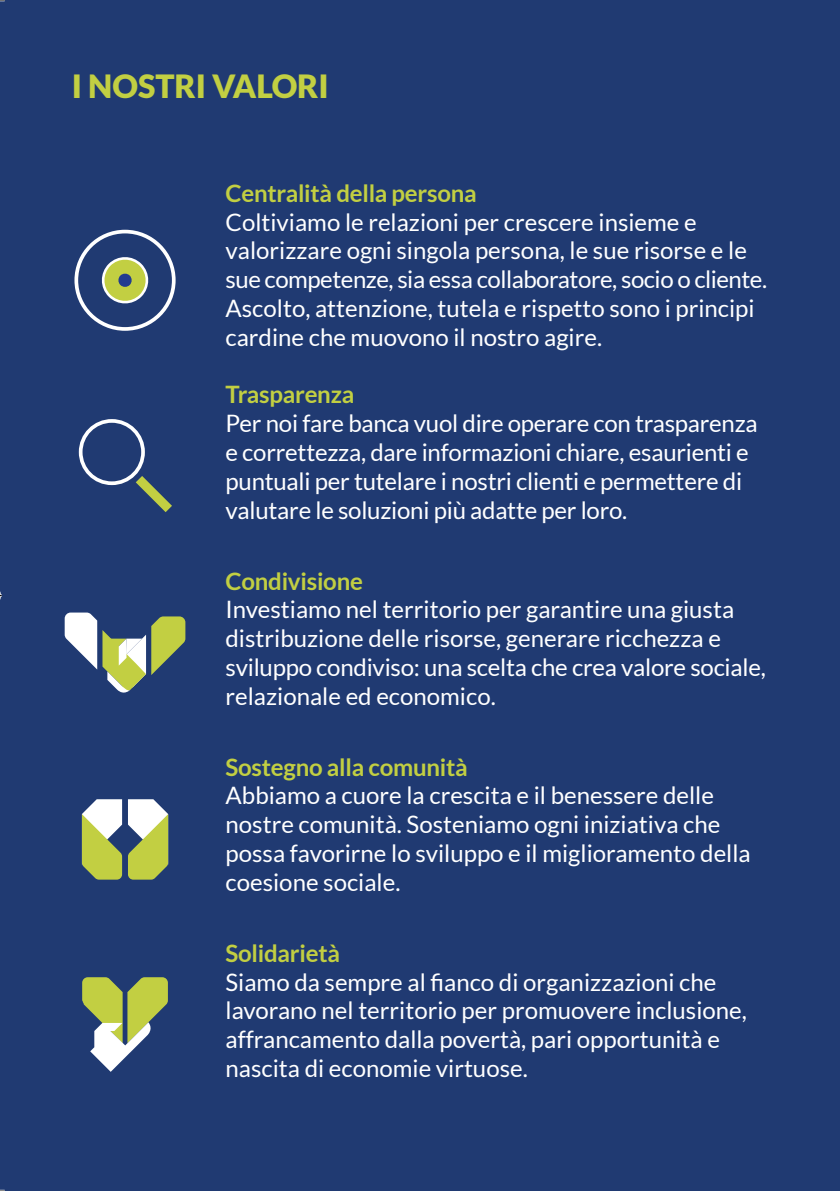
<style>
.page{position:relative;width:840px;height:1191px;background:#fff}
.page>*{position:absolute;margin:0;border:0;box-sizing:border-box;transform-origin:0 0}
.t1{font:900 32px "Lato";color:#c2cf42}
.t2{font:24px/28.8px "Lato";color:#fff}
.t3{font:700 24px "Lato";letter-spacing:-.01em;color:#c2cf42}
</style>
<div class="page">
<div style="left:0;top:0;width:839px;height:1191px;background:#203a72"></div>
<div style="left:79px;top:419px;width:66px;height:66px;border:4px solid #fff;border-radius:50%"></div>
<svg style="left:126px;top:466px;width:46px;height:46px"></svg>
<svg style="left:82px;top:977px;width:86px;height:94px"></svg>
<svg style="left:65px;top:612px;width:120px;height:81px"></svg>
<svg style="left:128px;top:799px;width:40px;height:80px;background:#c0ca87"></svg>
<svg style="left:82px;top:799px;width:40px;height:80px;background:#c0ca87"></svg>
<div style="left:74px;top:230px;width:101px;height:101px;border:4px solid #fff;border-radius:50%"></div>
<svg style="left:101px;top:257px;width:48px;height:47px"></svg>
<svg style="left:0;top:591px;width:2px;height:9px"></svg>
<h1 class="t1" style="left:72px;top:67px;width:258px">I NOSTRI VALORI</h1>
<p class="t3" style="left:225px;top:179px;width:252px">Centralità della persona</p>
<p class="t2" style="left:225px;top:207px;width:542px">Coltiviamo le relazioni per crescere insieme e valorizzare ogni singola persona, le sue risorse e le sue competenze, sia essa collaboratore, socio o cliente.<br>Ascolto, attenzione, tutela e rispetto sono i principi cardine che muovono il nostro agire.</p>
<p class="t3" style="left:225px;top:381px;width:130px">Trasparenza</p>
<p class="t2" style="left:225px;top:409px;width:533px">Per noi fare banca vuol dire operare con trasparenza e correttezza, dare informazioni chiare, esaurienti e puntuali per tutelare i nostri clienti e permettere di valutare le soluzioni più adatte per loro.</p>
<p class="t3" style="left:225px;top:567px;width:139px">Condivisione</p>
<p class="t2" style="left:225px;top:595px;width:541px">Investiamo nel territorio per garantire una giusta distribuzione delle risorse, generare ricchezza e sviluppo condiviso: una scelta che crea valore sociale, relazionale ed economico.</p>
<p class="t3" style="left:225px;top:753px;width:243px">Sostegno alla comunità</p>
<p class="t2" style="left:225px;top:781px;width:526px">Abbiamo a cuore la crescita e il benessere delle nostre comunità. Sosteniamo ogni iniziativa che possa favorirne lo sviluppo e il miglioramento della coesione sociale.</p>
<p class="t3" style="left:225px;top:939px;width:116px">Solidarietà</p>
<p class="t2" style="left:225px;top:967px;width:522px">Siamo da sempre al fianco di organizzazioni che lavorano nel territorio per promuovere inclusione, affrancamento dalla povertà, pari opportunità e nascita di economie virtuose.</p>
</div>
